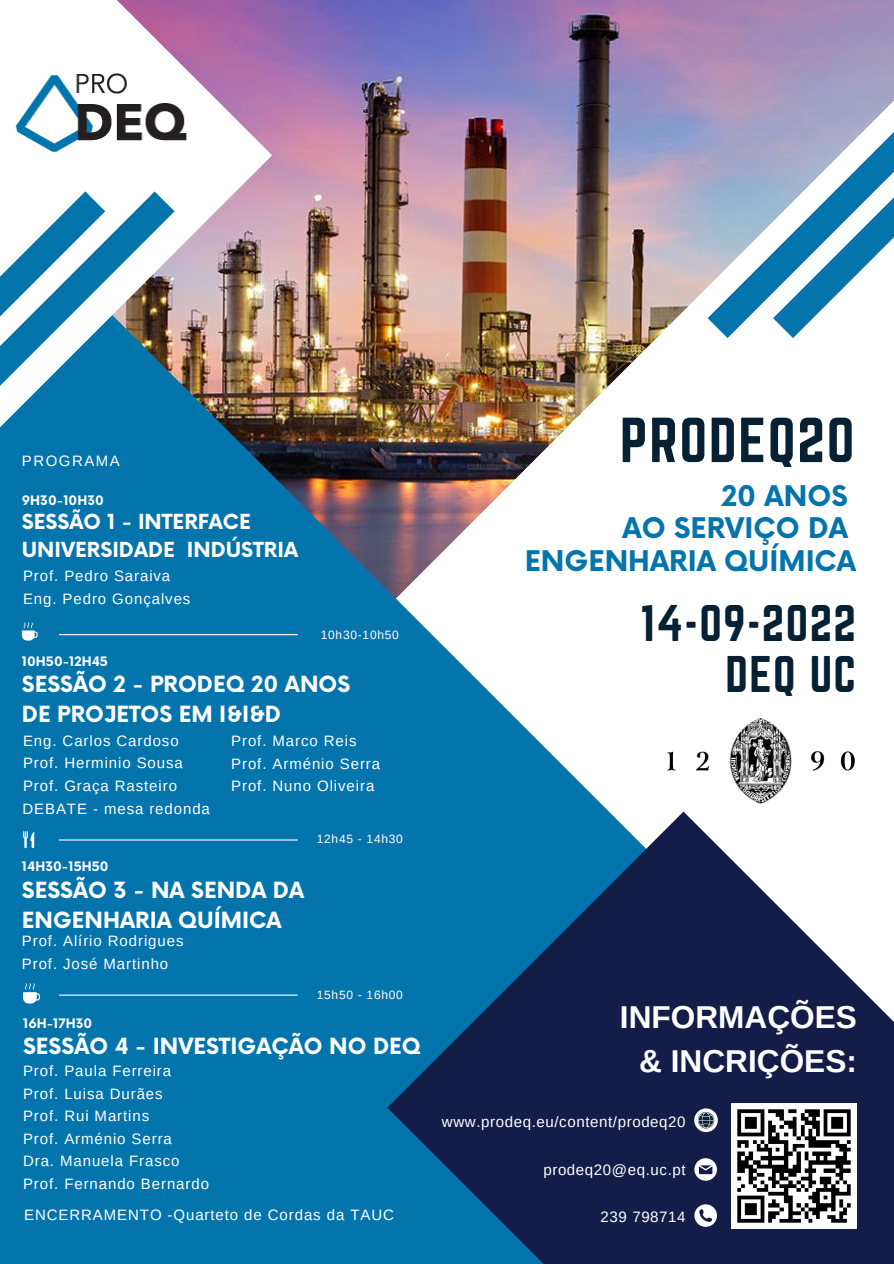
<style>
.page{position:relative;width:894px;height:1264px;background:#fff}
.page>*{position:absolute;margin:0;border:0;box-sizing:border-box;transform-origin:0 0}
.t1{font:55.5px "Norwester";letter-spacing:.03em;color:#062133}
.t2{font:45px/50.7px "Norwester";letter-spacing:.03em;color:#062133;text-align:right}
.t3{font:700 31.65px/44px "Arimo";color:#fff;text-align:right}
.t4{font:700 27.75px/32.7px "Now";color:#0474ac;text-align:right}
.t5{font:700 21.75px/29.7px "Now";color:#fff}
.t6{font:700 20.25px/27.6px "Now";color:#fff}
.t7{font:15px/22.5px "Arimo";letter-spacing:.06em;color:#fff}
.t8{font:15px "Arimo";letter-spacing:.04em;color:#fff}
.t9{font:15px "Arimo";letter-spacing:.1em;color:#fff}
.t10{font:700 12.75px "Now";color:#fff}
.t11{font:12px "Arimo";letter-spacing:.06em;color:#fff}
</style>
<div class="page">
<img style="left:272px;top:0;width:102px;height:220px">
<img style="left:374px;top:0;width:519px;height:220px">
<img style="left:0;top:220px;width:855px;height:1043px">
<svg style="left:387px;top:811px;width:506px;height:452px;background:#2a4c77"></svg>
<img style="left:0;top:0;width:272px;height:616px">
<svg style="left:694px;top:1204px;width:22px;height:22px"></svg>
<svg style="left:694px;top:1158px;width:22px;height:22px"></svg>
<svg style="left:694px;top:1108px;width:23px;height:24px"></svg>
<svg style="left:696px;top:1111px;width:18px;height:17px"></svg>
<hr style="left:59px;top:839px;width:238px;height:1px;background:#fff">
<svg style="left:677px;top:41px;width:66px;height:327px"></svg>
<img style="left:7px;top:73px;width:197px;height:81px">
<svg style="left:743px;top:41px;width:150px;height:327px"></svg>
<svg style="left:0;top:162px;width:204px;height:352px"></svg>
<svg style="left:0;top:161px;width:135px;height:327px"></svg>
<hr style="left:59px;top:634px;width:238px;height:1px;background:#fff">
<hr style="left:59px;top:994px;width:238px;height:1px;background:#fff">
<img style="left:667px;top:719px;width:187px;height:84px">
<svg style="left:23px;top:983px;width:17px;height:20px"></svg>
<svg style="left:23px;top:831px;width:11px;height:17px"></svg>
<svg style="left:22px;top:622px;width:16px;height:18px"></svg>
<img style="left:731px;top:1103px;width:125px;height:125px">
<p class="t9" style="left:22px;top:452px;width:100px">PROGRAMA</p>
<p class="t10" style="left:22px;top:493px;width:84px">9H30-10H30</p>
<h3 class="t6" style="left:22px;top:509px;width:278px">SESSÃO 1 - INTERFACE<br>UNIVERSIDADE INDÚSTRIA</h3>
<p class="t7" style="left:23px;top:565px;width:169px">Prof. Pedro Saraiva<br>Eng. Pedro Gonçalves</p>
<p class="t11" style="left:321px;top:628px;width:79px">10h30-10h50</p>
<p class="t10" style="left:22px;top:654px;width:88px">10H50-12H45</p>
<h3 class="t5" style="left:22px;top:671px;width:330px">SESSÃO 2 - PRODEQ 20 ANOS<br>DE PROJETOS EM I&amp;I&amp;D</h3>
<p class="t7" style="left:23px;top:729px;width:161px">Eng. Carlos Cardoso<br>Prof. Herminio Sousa<br>Prof. Graça Rasteiro</p>
<p class="t7" style="left:231px;top:729px;width:150px">Prof. Marco Reis<br>Prof. Arménio Serra<br>Prof. Nuno Oliveira</p>
<p class="t7" style="left:22px;top:797px;width:189px">DEBATE - mesa redonda</p>
<p class="t10" style="left:22px;top:859px;width:88px">14H30-15H50</p>
<h3 class="t5" style="left:22px;top:876px;width:284px">SESSÃO 3 - NA SENDA DA<br>ENGENHARIA QUÍMICA</h3>
<p class="t7" style="left:22px;top:929px;width:163px">Prof. Alírio Rodrigues<br>Prof. José Martinho</p>
<p class="t11" style="left:317px;top:832px;width:88px">12h45 - 14h30</p>
<p class="t11" style="left:317px;top:987px;width:88px">15h50 - 16h00</p>
<p class="t10" style="left:23px;top:1016px;width:71px">16H-17H30</p>
<h3 class="t5" style="left:23px;top:1032px;width:399px">SESSÃO 4 - INVESTIGAÇÃO NO DEQ</h3>
<p class="t7" style="left:23px;top:1059px;width:187px">Prof. Paula Ferreira<br>Prof. Luisa Durães<br>Prof. Rui Martins<br>Prof. Arménio Serra<br>Dra. Manuela Frasco<br>Prof. Fernando Bernardo</p>
<p class="t7" style="left:24px;top:1203px;width:371px">ENCERRAMENTO -Quarteto de Cordas da TAUC</p>
<h1 class="t1" style="left:619px;top:406px;width:236px">PRODEQ20</h1>
<h3 class="t4" style="left:524px;top:481px;width:333px">20 ANOS<br>AO SERVIÇO DA<br>ENGENHARIA QUÍMICA</h3>
<h2 class="t2" style="left:640px;top:597px;width:217px">14-09-2022<br>DEQ UC</h2>
<h3 class="t3" style="left:619px;top:994px;width:238px">INFORMAÇÕES &amp; INCRIÇÕES:</h3>
<p class="t8" style="left:442px;top:1113px;width:245px">www.prodeq.eu/content/prodeq20</p>
<p class="t8" style="left:543px;top:1161px;width:144px">prodeq20@eq.uc.pt</p>
<p class="t8" style="left:600px;top:1208px;width:86px">239 798714</p>
</div>
